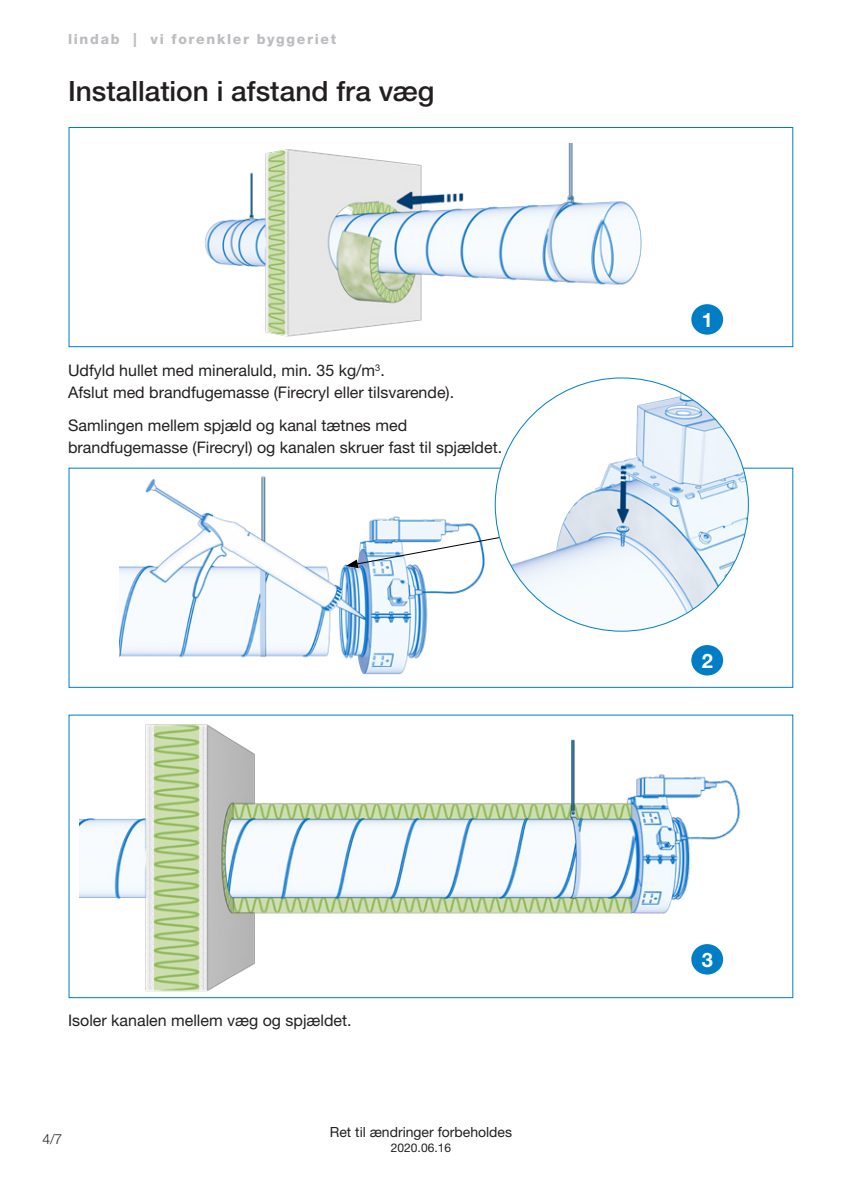
<style>
.page{position:relative;width:842px;height:1191px;background:#fff}
.page>*{position:absolute;margin:0;border:0;box-sizing:border-box;transform-origin:0 0}
.Heading_-_14_20_Blac{font:500 28px "Helvetica Neue LT Pro";color:#231f20}
.Siffra_White{font:700 20px "Helvetica Neue LT Pro";color:#fff}
.Text{font:16px/22px "Helvetica Neue LT Pro";color:#231f20}
.t1{font:800 14px "Helvetica Neue LT Pro";letter-spacing:.12em;color:#bcbdc0}
.t2{font:14px "Helvetica Neue LT Pro";color:#231f20}
.t3{font:300 14px "Helvetica Neue LT Pro";color:#231f20}
.t4{font:12px "Helvetica Neue LT Pro";color:#231f20}
</style>
<div class="page">
<div style="left:691px;top:304px;width:32px;height:31px;background:#007ec5;border-radius:50%"></div>
<div style="left:691px;top:645px;width:32px;height:30px;background:#007ec5;border-radius:50%"></div>
<img style="left:205px;top:144px;width:437px;height:193px">
<img style="left:79px;top:724px;width:689px;height:275px">
<img style="left:120px;top:465px;width:383px;height:210px">
<svg style="left:346px;top:537px;width:154px;height:31px"></svg>
<div style="left:69px;top:127px;width:724px;height:220px;border:1px solid #007ec5"></div>
<div style="left:69px;top:467px;width:724px;height:221px;border:1px solid #007ec5"></div>
<img style="left:495px;top:378px;width:253px;height:253px;border-radius:125px">
<p class="t1" style="left:68px;top:31px;width:270px">lindab | vi forenkler byggeriet</p>
<p class="Heading_-_14_20_Blac" style="left:68px;top:74px;width:368px">Installation i afstand fra væg</p>
<p class="Text" style="left:68px;top:359px;width:388px">Udfyld hullet med mineraluld, min. 35 kg/m<sup>3</sup>.<br>Afslut med brandfugemasse (Firecryl eller tilsvarende).</p>
<p class="Text" style="left:68px;top:414px;width:436px">Samlingen mellem spjæld og kanal tætnes med brandfugemasse (Firecryl) og kanalen skruer fast til spjældet.</p>
<p class="Text" style="left:68px;top:1009px;width:285px">Isoler kanalen mellem væg og spjældet.</p>
<p class="t3" style="left:43px;top:1130px;width:21px">4/7</p>
<p class="t2" style="left:330px;top:1123px;width:184px">Ret til ændringer forbeholdes</p>
<p class="t4" style="left:391px;top:1140px;width:62px">2020.06.16</p>
<p class="Siffra_White" style="left:702px;top:307px;width:13px">1</p>
<p class="Siffra_White" style="left:702px;top:648px;width:13px">2</p>
<p class="Siffra_White" style="left:702px;top:947px;width:13px">3</p>
</div>
